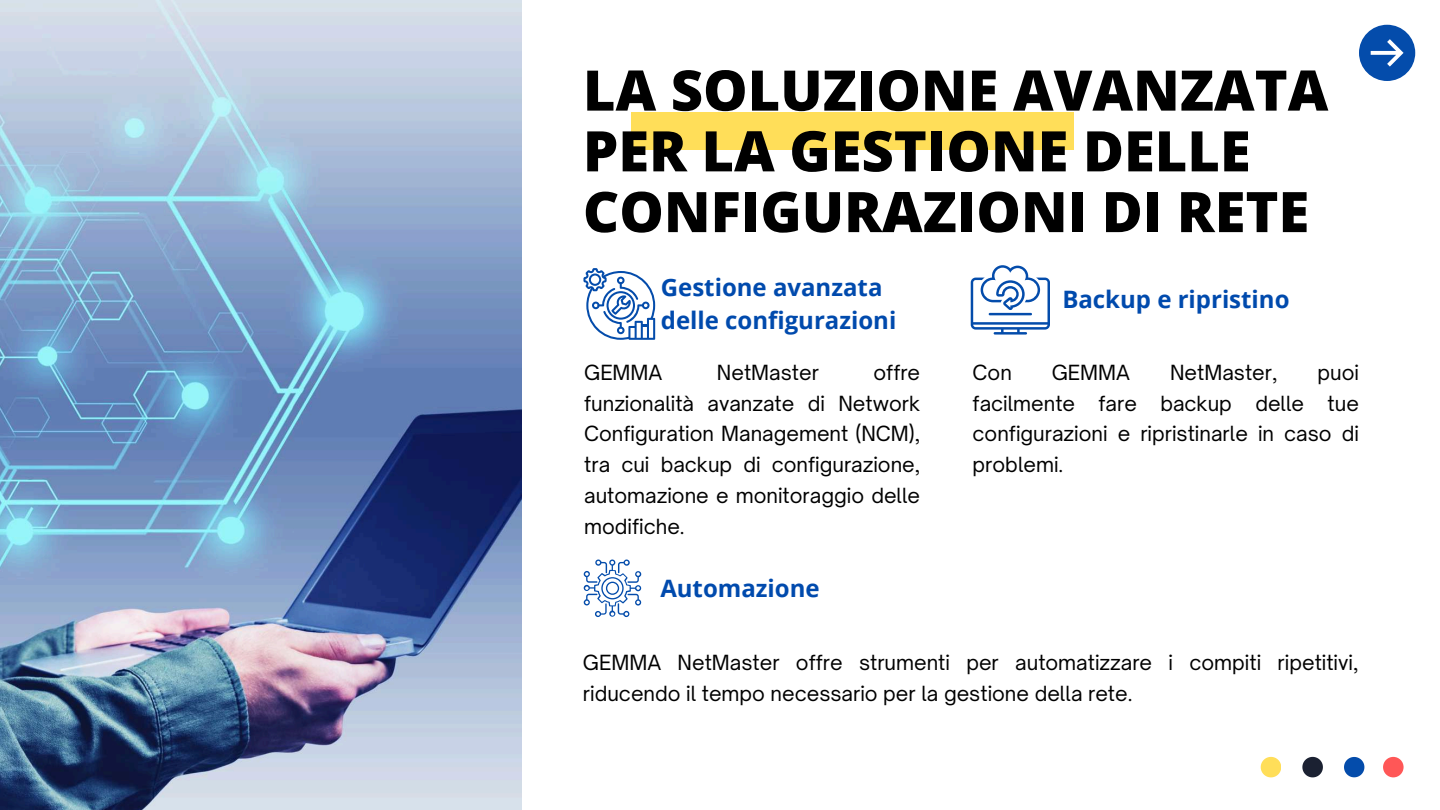
<style>
.page{position:relative;width:1440px;height:810px;background:#fff}
.page>*{position:absolute;margin:0;border:0;box-sizing:border-box;transform-origin:0 0}
.t1{font:800 56px/60.8px "Open Sans";color:#000}
.t2{font:700 24px/33px "Open Sans";color:#004aad}
.t3{font:20px/30.8px "Open Sauce One";color:#000;text-align:justify}
</style>
<div class="page">
<img style="left:0;top:0;width:521px;height:810px">
<div style="left:1359px;top:25px;width:56px;height:56px;background:#044cab;border-radius:50%"></div>
<div style="left:632px;top:112px;width:442px;height:38px;background:#ffde59"></div>
<svg style="left:1371px;top:39px;width:33px;height:28px"></svg>
<div style="left:1383px;top:757px;width:20px;height:20px;background:#ff5757;border-radius:50%"></div>
<svg style="left:1302px;top:757px;width:21px;height:20px"></svg>
<svg style="left:1344px;top:757px;width:20px;height:20px"></svg>
<svg style="left:1261px;top:757px;width:20px;height:20px"></svg>
<svg style="left:583px;top:268px;width:72px;height:72px"></svg>
<svg style="left:971px;top:265px;width:79px;height:69px"></svg>
<hr style="left:989px;top:313px;width:43px;height:2px;background:#044cab">
<svg style="left:584px;top:560px;width:57px;height:57px"></svg>
<h1 class="t1" style="left:583px;top:58px;width:747px">LA SOLUZIONE AVANZATA<br>PER LA GESTIONE DELLE<br>CONFIGURAZIONI DI RETE</h1>
<p class="t2" style="left:661px;top:270px;width:237px">Gestione avanzata delle configurazioni</p>
<p class="t3" style="left:584px;top:357px;width:80px">GEMMA</p>
<p class="t3" style="left:717px;top:357px;width:104px">NetMaster</p>
<p class="t3" style="left:584px;top:357px;width:338px;text-indent:289px">offre funzionalità avanzate di Network Configuration Management (NCM), tra cui backup di configurazione, automazione e monitoraggio delle modifiche.</p>
<p class="t2" style="left:660px;top:571px;width:161px">Automazione</p>
<p class="t2" style="left:1062px;top:282px;width:229px">Backup e ripristino</p>
<p class="t3" style="left:973px;top:357px;width:388px;text-indent:345px">puoi facilmente fare backup delle tue configurazioni e ripristinarle in caso di problemi.</p>
<p class="t3" style="left:973px;top:357px;width:41px">Con</p>
<p class="t3" style="left:1052px;top:357px;width:80px">GEMMA</p>
<p class="t3" style="left:1170px;top:357px;width:109px">NetMaster,</p>
<p class="t3" style="left:583px;top:647px;width:777px">GEMMA NetMaster offre strumenti per automatizzare i compiti ripetitivi, riducendo il tempo necessario per la gestione della rete.</p>
</div>
